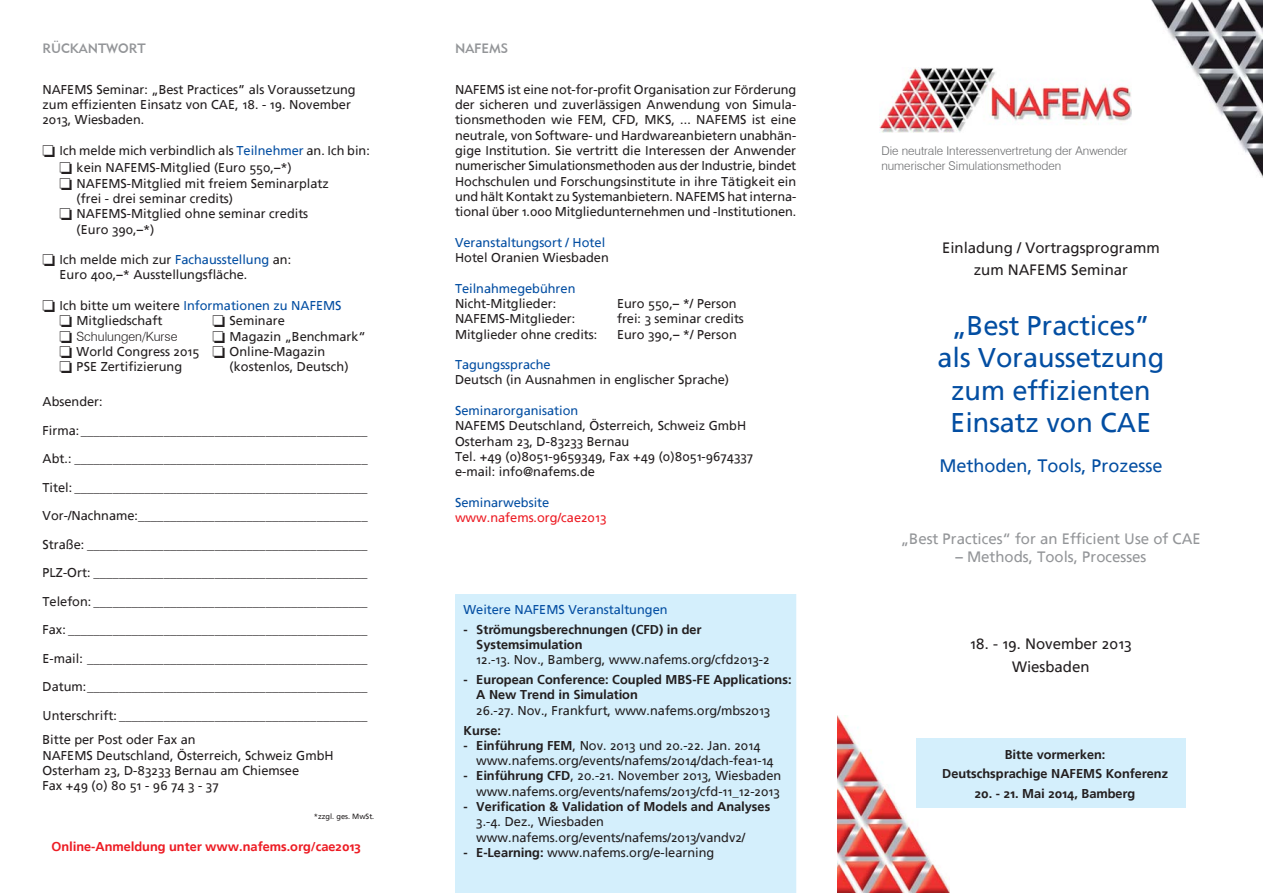
<style>
.page{position:relative;width:1263px;height:893px;background:#fff}
.page>*{position:absolute;margin:0;border:0;box-sizing:border-box;transform-origin:0 0}
.t1{font:27px/32.4px "Frutiger Linotype";color:#034ea2;text-align:center}
.t2{font:18px "Frutiger Linotype";color:#034ea2}
.t3{font:15px/22.5px "Frutiger Linotype";color:#231f20;text-align:center}
.t4{font:15px "Frutiger Linotype";color:#939598}
.t5{font:13.5px "Geometric 415 BT Medium A";color:#939598}
.t6{font:12.75px/15.3px "Frutiger Linotype";color:#231f20}
.t7{font:700 12.75px/15.3px "Frutiger Linotype";color:#231f20}
.t8{font:12.75px "Frutiger Linotype";color:#034ea2}
.t9{font:700 12.75px "Frutiger Linotype";color:#ed1c24}
.t10{font:12.75px "Frutiger Linotype";color:#ed1c24}
.t11{font:300 12.75px "Swiss 721 BT";color:#231f20}
.t12{font:300 12px/14.4px "Swiss 721 BT";color:#6d6e70}
.t13{font:7.5px "Frutiger Linotype";color:#231f20}
.s1{color:#034ea2}
.s2{color:#231f20}
.s3{font-weight:700}
</style>
<div class="page">
<img style="left:1151px;top:0;width:112px;height:178px">
<img style="left:879px;top:68px;width:252px;height:64px">
<div style="left:455px;top:594px;width:341px;height:299px;background:#d4effc"></div>
<img style="left:838px;top:715px;width:111px;height:178px">
<div style="left:916px;top:739px;width:270px;height:69px;background:#d4effc"></div>
<p class="t5" style="left:43px;top:40px;width:105px">RÜCKANTWORT</p>
<p class="t6" style="left:43px;top:83px;width:315px">NAFEMS Seminar: „Best Practices” als Voraussetzung zum effizienten Einsatz von CAE, 18. - 19. November<br>2013, Wiesbaden.</p>
<p class="t6" style="left:43px;top:144px;width:329px">□ Ich melde mich verbindlich als <span class="s1">Teilnehmer</span> an. Ich bin:</p>
<p class="t6" style="left:60px;top:161px;width:234px">□ kein NAFEMS-Mitglied (Euro 550,–*)</p>
<p class="t6" style="left:77px;top:177px;width:254px;text-indent:-17px">□ NAFEMS-Mitglied mit freiem Seminarplatz (frei - drei seminar credits)</p>
<p class="t6" style="left:77px;top:207px;width:233px;text-indent:-17px">□ NAFEMS-Mitglied ohne seminar credits (Euro 390,–*)</p>
<p class="t6" style="left:60px;top:253px;width:233px;text-indent:-17px">□ Ich melde mich zur <span class="s1">Fachausstellung</span> an:<br>Euro 400,–* Ausstellungsfläche.</p>
<p class="t8" style="left:43px;top:300px;width:300px"><span class="s2">□ Ich bitte um weitere</span> Informationen zu NAFEMS</p>
<p class="t6" style="left:60px;top:314px;width:104px">□ Mitgliedschaft</p>
<p class="t6" style="left:213px;top:314px;width:74px">□ Seminare</p>
<p class="t11" style="left:60px;top:328px;width:120px">□ Schulungen/Kurse</p>
<p class="t6" style="left:213px;top:330px;width:154px">□ Magazin „Benchmark“</p>
<p class="t6" style="left:60px;top:345px;width:267px">□ World Congress 2015 □ Online-Magazin</p>
<p class="t6" style="left:60px;top:360px;width:124px">□ PSE Zertifizierung</p>
<p class="t6" style="left:230px;top:360px;width:121px">(kostenlos, Deutsch)</p>
<p class="t6" style="left:43px;top:395px;width:62px">Absender:</p>
<p class="t6" style="left:43px;top:424px;width:327px">Firma: _____________________________________________</p>
<p class="t6" style="left:43px;top:452px;width:327px">Abt.: ______________________________________________</p>
<p class="t6" style="left:43px;top:481px;width:327px">Titel: ______________________________________________</p>
<p class="t6" style="left:43px;top:509px;width:327px">Vor-/Nachname:____________________________________</p>
<p class="t6" style="left:43px;top:538px;width:327px">Straße: ____________________________________________</p>
<p class="t6" style="left:43px;top:566px;width:327px">PLZ-Ort: ___________________________________________</p>
<p class="t6" style="left:43px;top:595px;width:327px">Telefon: ___________________________________________</p>
<p class="t6" style="left:43px;top:623px;width:327px">Fax: _______________________________________________</p>
<p class="t6" style="left:43px;top:652px;width:327px">E-mail: ____________________________________________</p>
<p class="t6" style="left:43px;top:680px;width:327px">Datum: ____________________________________________</p>
<p class="t6" style="left:43px;top:704px;width:327px;line-height:24.3px">Unterschrift: _______________________________________<br>Bitte per Post oder Fax an</p>
<p class="t6" style="left:43px;top:748px;width:293px">NAFEMS Deutschland, Österreich, Schweiz GmbH<br>Osterham 23, D-83233 Bernau am Chiemsee<br>Fax +49 (0) 80 51 - 96 74 3 - 37</p>
<p class="t13" style="left:314px;top:813px;width:62px">*zzgl. ges. MwSt.</p>
<p class="t9" style="left:52px;top:842px;width:311px">Online-Anmeldung unter www.nafems.org/cae2013</p>
<p class="t5" style="left:455px;top:40px;width:55px">NAFEMS</p>
<p class="t6" style="left:455px;top:83px;width:343px;text-align:justify">NAFEMS ist eine not-for-profit Organisation zur Förderung der sicheren und zuverlässigen Anwendung von Simu la&shy;tionsmethoden wie FEM, CFD, MKS, ... NA FEMS ist eine neutrale, von Software- und Hard ware anbietern unabhän&shy;gige Institution. Sie vertritt die Interessen der Anwender numerischer Simulationsmethoden aus der Industrie, bindet Hochschulen und Forschungs insti tute in ihre Tätigkeit ein und hält Kontakt zu Systemanbietern. NAFEMS hat interna&shy;tional über 1.000 Mitgliedunternehmen und -Institutionen.</p>
<p class="t8" style="left:455px;top:237px;width:152px">Veranstaltungsort / Hotel</p>
<p class="t6" style="left:455px;top:251px;width:155px">Hotel Oranien Wiesbaden</p>
<p class="t8" style="left:455px;top:283px;width:122px">Teilnahmegebühren</p>
<p class="t6" style="left:455px;top:297px;width:103px">Nicht-Mitglieder:</p>
<p class="t6" style="left:617px;top:297px;width:121px">Euro 550,– */ Person</p>
<p class="t6" style="left:455px;top:312px;width:122px">NAFEMS-Mitglieder:</p>
<p class="t6" style="left:617px;top:312px;width:128px">frei: 3 seminar credits</p>
<p class="t6" style="left:455px;top:327px;width:144px">Mitglieder ohne credits:</p>
<p class="t6" style="left:617px;top:327px;width:121px">Euro 390,– */ Person</p>
<p class="t8" style="left:455px;top:359px;width:97px">Tagungssprache</p>
<p class="t6" style="left:455px;top:373px;width:276px">Deutsch (in Ausnahmen in englischer Sprache)</p>
<p class="t8" style="left:455px;top:405px;width:125px">Seminarorganisation</p>
<p class="t6" style="left:455px;top:419px;width:300px">NAFEMS Deutschland, Österreich, Schweiz GmbH Osterham 23, D-83233 Bernau<br>Tel. +49 (0)8051-9659349, Fax +49 (0)8051-9674337 e-mail: info@nafems.de</p>
<p class="t8" style="left:455px;top:497px;width:96px">Seminarwebsite</p>
<p class="t10" style="left:455px;top:512px;width:153px">www.nafems.org/cae2013</p>
<p class="t8" style="left:463px;top:604px;width:206px">Weitere NAFEMS Veranstaltungen</p>
<p class="t7" style="left:476px;top:623px;width:227px;text-indent:-13px">- Strömungsberechnungen (CFD) in der<br>Systemsimulation</p>
<p class="t6" style="left:476px;top:653px;width:295px">12.-13. Nov., Bamberg, www.nafems.org/cfd2013-2</p>
<p class="t7" style="left:476px;top:673px;width:317px;text-indent:-13px">- European Conference: Coupled MBS-FE Applications:<br>A New Trend in Simulation</p>
<p class="t6" style="left:476px;top:704px;width:296px">26.-27. Nov., Frankfurt, www.nafems.org/mbs2013</p>
<p class="t7" style="left:463px;top:723px;width:39px">Kurse:</p>
<p class="t6" style="left:476px;top:739px;width:299px;text-indent:-13px"><span class="s3">- Einführung FEM</span>, Nov. 2013 und 20.-22. Jan. 2014 www.nafems.org/events/nafems/2014/dach-fea1-14</p>
<p class="t6" style="left:463px;top:769px;width:319px;text-align:right"><span class="s3">- Einführung CFD</span>, 20.-21. November 2013, Wiesbaden www.nafems.org/events/nafems/2013/cfd-11_12-2013</p>
<p class="t7" style="left:463px;top:800px;width:308px">- Verification &amp; Validation of Models and Analyses</p>
<p class="t6" style="left:476px;top:815px;width:271px">3.-4. Dez., Wiesbaden www.nafems.org/events/nafems/2013/vandv2/</p>
<p class="t6" style="left:463px;top:846px;width:252px"><span class="s3">- E-Learning:</span> www.nafems.org/e-learning</p>
<p class="t12" style="left:881px;top:144px;width:248px">Die neutrale Interessenvertretung der Anwender numerischer Simulationsmethoden</p>
<p class="t3" style="left:942px;top:237px;width:219px">Einladung / Vortragsprogramm zum NAFEMS Seminar</p>
<h1 class="t1" style="left:937px;top:311px;width:228px">„Best Practices” als Voraussetzung zum effizienten<br>Einsatz von CAE</h1>
<h2 class="t2" style="left:939px;top:458px;width:225px">Methoden, Tools, Prozesse</h2>
<p class="t4" style="left:901px;top:532px;width:302px">„Best Practices“ for an Efficient Use of CAE</p>
<p class="t4" style="left:955px;top:550px;width:192px">– Methods, Tools, Processes</p>
<p class="t3" style="left:970px;top:634px;width:163px">18. - 19. November 2013<br>Wiesbaden</p>
<p class="t7" style="left:942px;top:745px;width:227px;line-height:19.5px;text-align:center">Bitte vormerken:<br>Deutschsprachige NAFEMS Konferenz</p>
<p class="t7" style="left:975px;top:787px;width:162px">20. - 21. Mai 2014, Bamberg</p>
</div>
